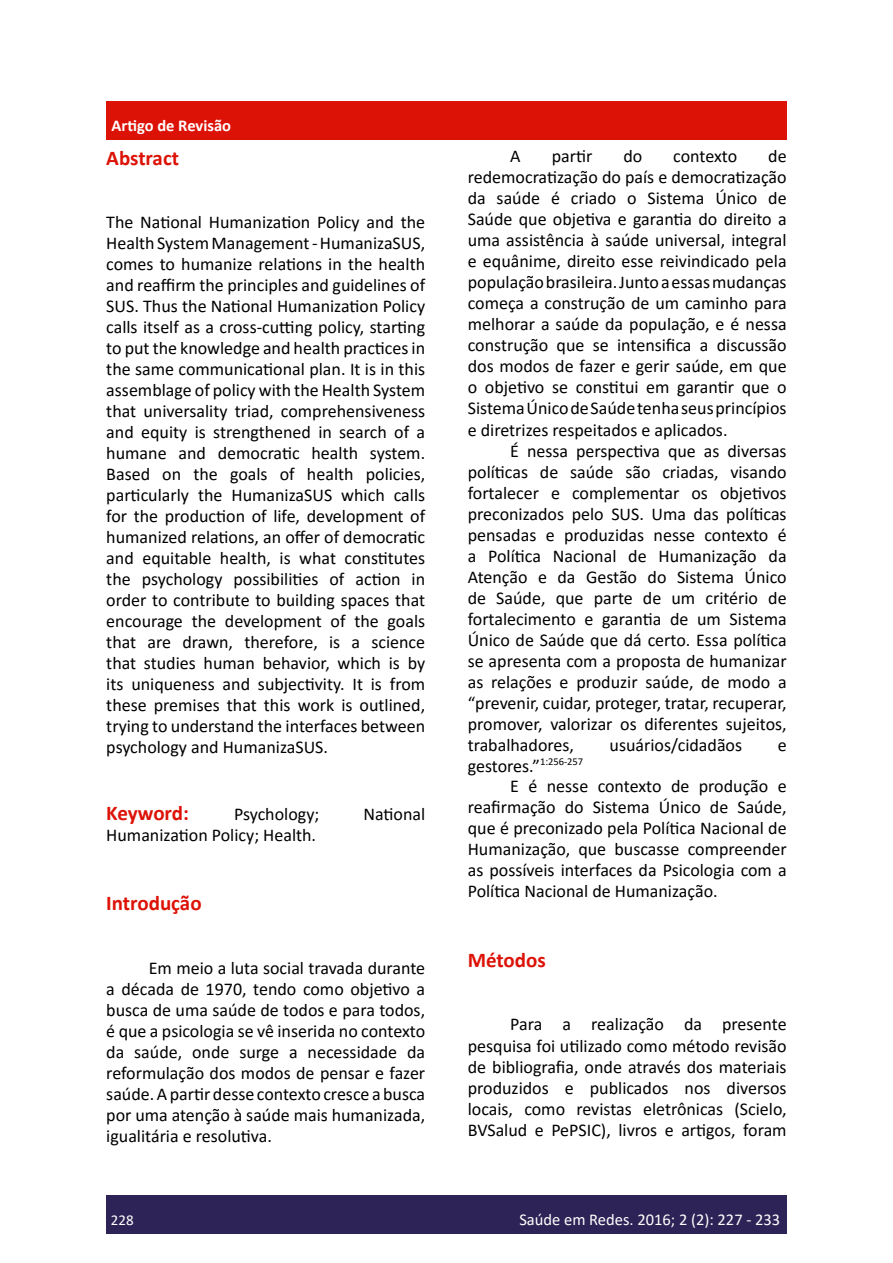
<style>
.page{position:relative;width:893px;height:1263px;background:#fff}
.page>*{position:absolute;margin:0;border:0;box-sizing:border-box;transform-origin:0 0}
.t1{font:700 21px "Calibri";color:#dd1207}
.t2{font:18px/21px "Calibri";color:#000;text-align:justify}
.t3{font:16.5px "Calibri";color:#fff}
.t4{font:700 16.5px "Calibri";color:#fff}
.t5{font:15px "Calibri";color:#fff}
</style>
<div class="page">
<div style="left:106px;top:1195px;width:681px;height:38px;background:#2e2356"></div>
<div style="left:106px;top:101px;width:681px;height:38px;background:#dd1207"></div>
<p class="t4" style="left:112px;top:113px;width:121px">Artigo de Revisão</p>
<p class="t1" style="left:106px;top:143px;width:74px">Abstract</p>
<p class="t2" style="left:106px;top:211px;width:320px">The National Humanization Policy and the Health System Management - HumanizaSUS, comes to humanize relations in the health and reaffirm the principles and guidelines of SUS. Thus the National Humanization Policy calls itself as a cross-cutting policy, starting to put the knowledge and health practices in the same communicational plan. It is in this assemblage of policy with the Health System that universality triad, comprehensiveness and equity is strengthened in search of a humane and democratic health system.<br>Based on the goals of health policies, particularly the HumanizaSUS which calls for the production of life, development of humanized relations, an offer of democratic and equitable health, is what constitutes the psychology possibilities of action in order to contribute to building spaces that encourage the development of the goals that are drawn, therefore, is a science that studies human behavior, which is by its uniqueness and subjectivity. It is from these premises that this work is outlined, trying to understand the interfaces between psychology and HumanizaSUS.</p>
<p class="t1" style="left:106px;top:798px;width:84px">Keyword:</p>
<p class="t2" style="left:234px;top:803px;width:87px">Psychology;</p>
<p class="t2" style="left:363px;top:803px;width:63px">National</p>
<p class="t2" style="left:106px;top:824px;width:211px">Humanization Policy; Health.</p>
<p class="t1" style="left:106px;top:888px;width:97px">Introdução</p>
<p class="t2" style="left:106px;top:957px;width:320px;text-indent:43px">Em meio a luta social travada durante a década de 1970, tendo como objetivo a busca de uma saúde de todos e para todos, é que a psicologia se vê inserida no contexto da saúde, onde surge a necessidade da reformulação dos modos de pensar e fazer saúde. A partir desse contexto cresce a busca por uma atenção à saúde mais humanizada, igualitária e resolutiva.</p>
<p class="t2" style="left:468px;top:145px;width:320px;text-indent:300px">de redemocratização do país e democratização da saúde é criado o Sistema Único de Saúde que objetiva e garantia do direito a uma assistência à saúde universal, integral e equânime, direito esse reivindicado pela população brasileira. Junto a essas mudanças começa a construção de um caminho para melhorar a saúde da população, e é nessa construção que se intensifica a discussão dos modos de fazer e gerir saúde, em que o objetivo se constitui em garantir que o Sistema Único de Saúde tenha seus princípios e diretrizes respeitados e aplicados.</p>
<p class="t2" style="left:468px;top:439px;width:320px;text-indent:43px">É nessa perspectiva que as diversas políticas de saúde são criadas, visando fortalecer e complementar os objetivos preconizados pelo SUS. Uma das políticas pensadas e produzidas nesse contexto é a Política Nacional de Humanização da Atenção e da Gestão do Sistema Único de Saúde, que parte de um critério de fortalecimento e garantia de um Sistema Único de Saúde que dá certo. Essa política se apresenta com a proposta de humanizar as relações e produzir saúde, de modo a “prevenir, cuidar, proteger, tratar, recuperar, promover, valorizar os diferentes sujeitos, trabalhadores,</p>
<p class="t2" style="left:510px;top:145px;width:12px">A</p>
<p class="t2" style="left:552px;top:145px;width:42px">partir</p>
<p class="t2" style="left:623px;top:145px;width:20px">do</p>
<p class="t2" style="left:673px;top:145px;width:65px">contexto</p>
<p class="t2" style="left:610px;top:734px;width:134px">usuários/cidadãos</p>
<p class="t2" style="left:778px;top:734px;width:10px">e</p>
<p class="t2" style="left:468px;top:755px;width:117px">gestores.”<sup>1:256-257</sup></p>
<p class="t2" style="left:510px;top:775px;width:278px">E é nesse contexto de produção e</p>
<p class="t2" style="left:468px;top:796px;width:320px">reafirmação do Sistema Único de Saúde,</p>
<p class="t2" style="left:468px;top:817px;width:320px">que é preconizado pela Política Nacional de</p>
<p class="t2" style="left:468px;top:838px;width:320px">Humanização, que buscasse compreender</p>
<p class="t2" style="left:468px;top:859px;width:320px">as possíveis interfaces da Psicologia com a</p>
<p class="t2" style="left:468px;top:880px;width:251px">Política Nacional de Humanização.</p>
<p class="t1" style="left:468px;top:945px;width:80px">Métodos</p>
<p class="t2" style="left:468px;top:1013px;width:320px;text-indent:43px">Para a realização da presente pesquisa foi utilizado como método revisão de bibliografia, onde através dos materiais produzidos e publicados nos diversos locais, como revistas eletrônicas (Scielo, BVSalud e PePSIC), livros e artigos, foram</p>
<p class="t5" style="left:111px;top:1209px;width:24px">228</p>
<p class="t3" style="left:519px;top:1208px;width:262px">Saúde em Redes. 2016; 2 (2): 227 - 233</p>
</div>
